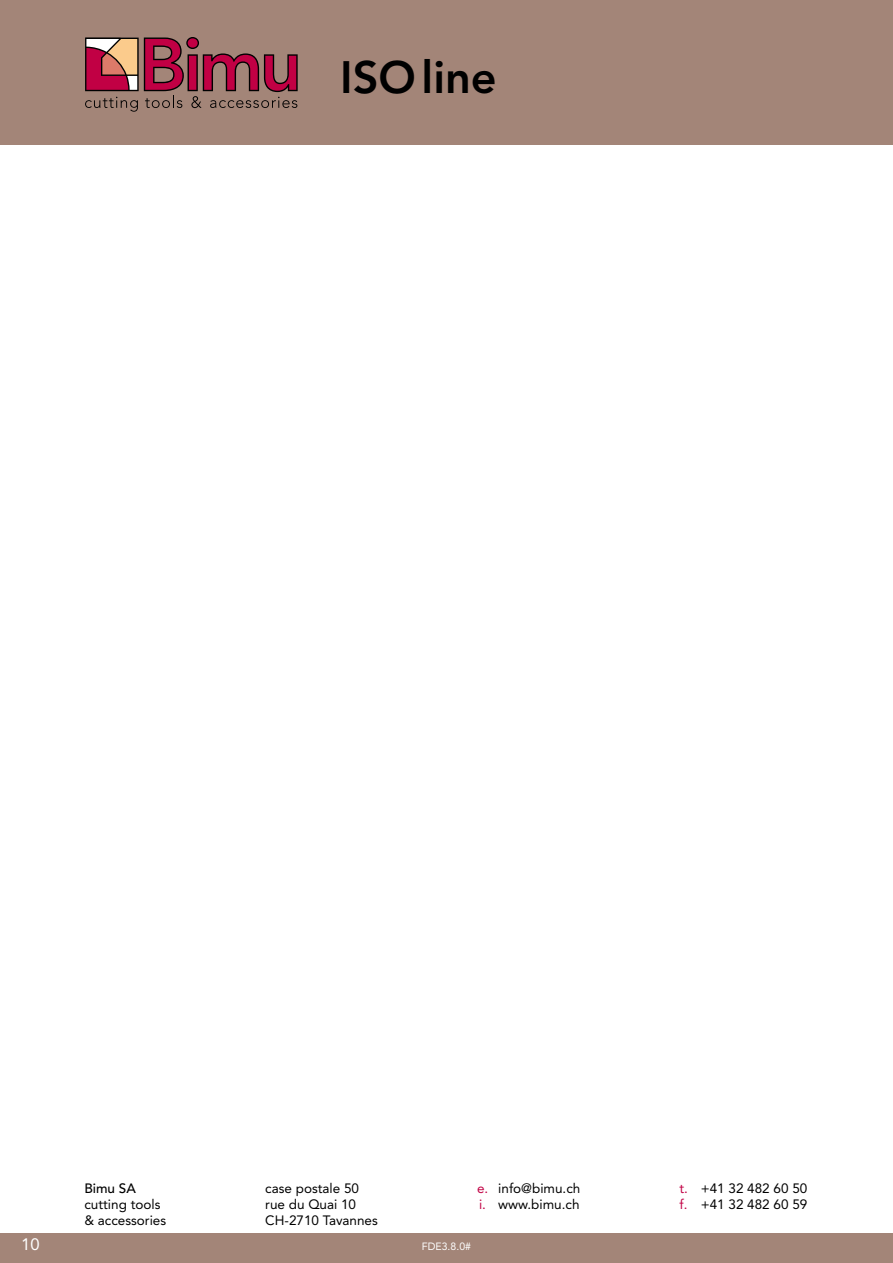
<style>
.page{position:relative;width:893px;height:1263px;background:#fff}
.page>*{position:absolute;margin:0;border:0;box-sizing:border-box;transform-origin:0 0}
.t1{font:800 45px "Avenir";color:#000}
.t2{font:16.5px "Avenir";color:#fff}
.t3{font:13.5px/16.2px "Avenir";color:#000}
.t4{font:500 13.5px "Avenir";color:#000}
.t5{font:10.5px "Avenir";color:#fff}
.s1{color:#c10044}
</style>
<div class="page">
<div style="left:0;top:1233px;width:893px;height:30px;background:#a38578"></div>
<div style="left:0;top:0;width:893px;height:145px;background:#a38578"></div>
<svg style="left:85px;top:37px;width:213px;height:75px"></svg>
<h1 class="t1" style="left:340px;top:51px;width:158px">ISOline</h1>
<p class="t4" style="left:84px;top:1180px;width:53px">Bimu SA</p>
<p class="t3" style="left:84px;top:1196px;width:83px">cutting tools &amp; accessories</p>
<p class="t3" style="left:265px;top:1180px;width:114px">case postale 50 rue du Quai 10<br>CH-2710 Tavannes</p>
<p class="t3" style="left:477px;top:1180px;width:105px"><span class="s1">e.</span> info@bimu.ch <span class="s1">i.</span> www.bimu.ch</p>
<p class="t3" style="left:679px;top:1180px;width:129px"><span class="s1">t.</span> +41 32 482 60 50 <span class="s1">f.</span> +41 32 482 60 59</p>
<p class="t2" style="left:21px;top:1235px;width:20px">10</p>
<p class="t5" style="left:422px;top:1240px;width:51px">FDE3.8.0#</p>
</div>
